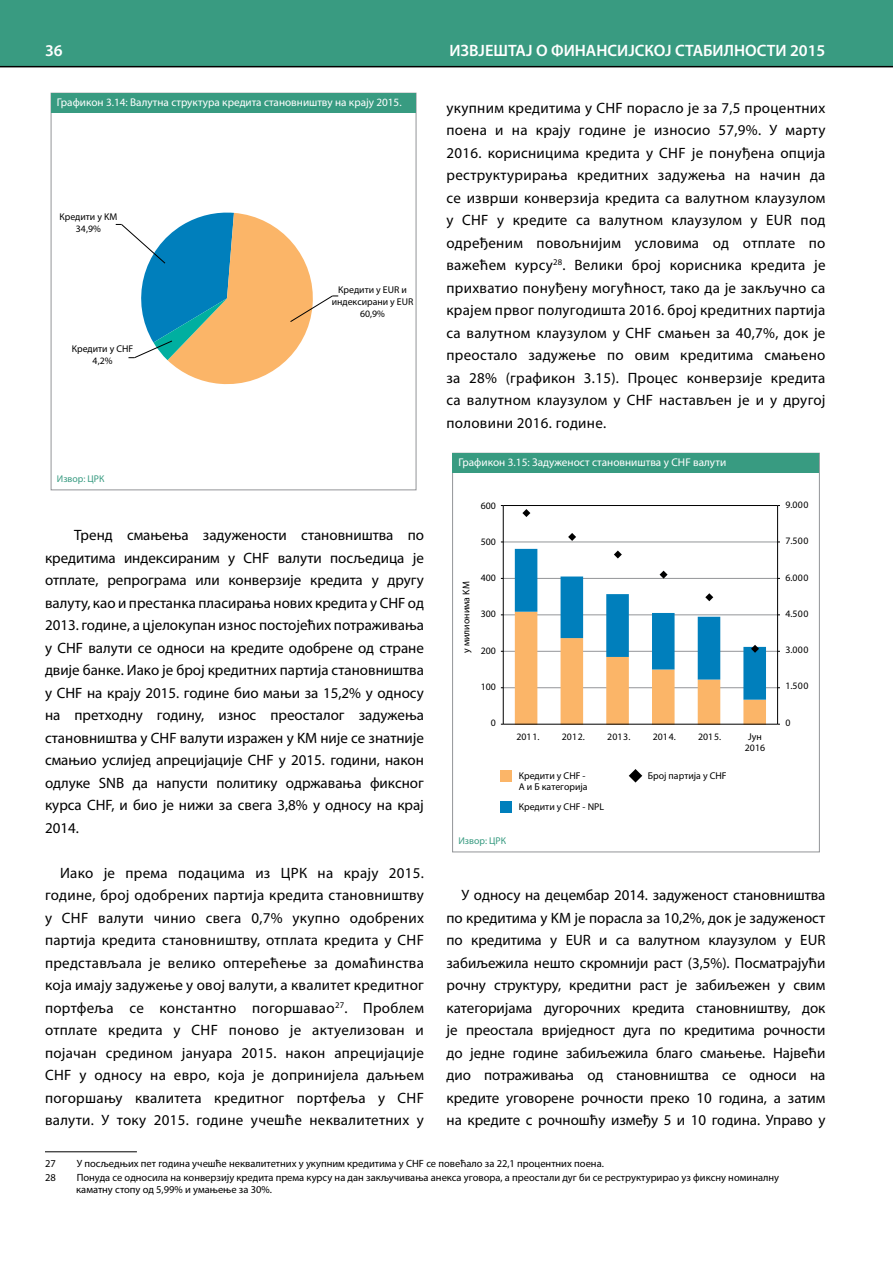
<style>
.page{position:relative;width:893px;height:1263px;background:#fff}
.page>*{position:absolute;margin:0;border:0;box-sizing:border-box;transform-origin:0 0}
.t1{font:600 16.5px "Myriad Pro";color:#fff}
.t2{font:15px/22.5px "Myriad Pro";color:#000;text-align:justify}
.t3{font:11.25px "Myriad Pro";color:#fff}
.t4{font:10.5px/11.2px "Myriad Pro";color:#000}
.t5{font:9.9px/11.9px "Myriad Pro";color:#000;text-align:center}
.t6{font:9.9px/11.9px "Myriad Pro";color:#010101}
.t7{font:9.9px "Myriad Pro";color:#389b81}
.t8{font:9.75px/11.7px "Myriad Pro";color:#010101;text-align:center}
.t9{font:9.75px "Myriad Pro";color:#389b81}
</style>
<div class="page">
<div style="left:0;top:0;width:893px;height:67px;background:#399b81"></div>
<div style="left:51px;top:93px;width:365px;height:20px;background:#389b81"></div>
<svg style="left:116px;top:212px;width:222px;height:173px"></svg>
<div style="left:500px;top:770px;width:12px;height:12px;background:#fbb568"></div>
<div style="left:500px;top:801px;width:12px;height:12px;background:#007fbc"></div>
<svg style="left:629px;top:769px;width:13px;height:13px"></svg>
<div style="left:453px;top:453px;width:366px;height:20px;background:#389b81"></div>
<hr style="left:503px;top:687px;width:275px;height:1px;background:#939598">
<hr style="left:503px;top:651px;width:275px;height:1px;background:#939598">
<hr style="left:503px;top:615px;width:275px;height:1px;background:#939598">
<hr style="left:503px;top:578px;width:275px;height:1px;background:#939598">
<hr style="left:503px;top:542px;width:275px;height:1px;background:#939598">
<hr style="left:503px;top:505px;width:275px;height:1px;background:#000">
<hr style="left:777px;top:505px;width:1px;height:219px;background:#000">
<hr style="left:503px;top:505px;width:1px;height:219px;background:#000">
<hr style="left:503px;top:724px;width:275px;height:1px;background:#000">
<svg style="left:522px;top:509px;width:8px;height:8px"></svg>
<svg style="left:568px;top:533px;width:8px;height:8px"></svg>
<svg style="left:515px;top:549px;width:251px;height:176px"></svg>
<hr style="left:45px;top:1151px;width:92px;height:1px;background:#000">
<p class="t1" style="left:45px;top:40px;width:19px">36</p>
<p class="t1" style="left:449px;top:40px;width:377px">ИЗВЈЕШТАЈ О ФИНАНСИЈСКОЈ СТАБИЛНОСТИ 2015</p>
<p class="t3" style="left:57px;top:95px;width:346px">Графикон 3.14: Валутна структура кредита становништву на крају 2015.</p>
<p class="t8" style="left:59px;top:211px;width:59px">Кредити у KM<br>34,9%</p>
<p class="t8" style="left:72px;top:343px;width:63px">Кредити у CHF<br>4,2%</p>
<p class="t9" style="left:57px;top:473px;width:49px">Извор: ЦРК</p>
<p class="t8" style="left:332px;top:284px;width:83px">Кредити у EUR и индексирани у EUR<br>60,9%</p>
<p class="t2" style="left:45px;top:523px;width:380px;text-indent:29px">Тренд смањења задужености становништва по кредитима индексираним у CHF валути посљедица је отплате, репрограма или конверзије кредита у другу валуту, као и престанка пласирања нових кредита у CHF од 2013. године, а цјелокупан износ постојећих потраживања у CHF валути се односи на кредите одобрене од стране двије банке. Иако је број кредитних партија становништва у CHF на крају 2015. године био мањи за 15,2% у односу на претходну годину, износ преосталог задужења становништва у CHF валути изражен у KM није се знатније смањио услијед апрецијације CHF у 2015. години, након одлуке SNB да напусти политику одржавања фиксног курса CHF, и био је нижи за свега 3,8% у односу на крај 2014.</p>
<p class="t2" style="left:45px;top:861px;width:381px;text-indent:15px">Иако је према подацима из ЦРК на крају 2015. године, број одобрених партија кредита становништву у CHF валути чинио свега 0,7% укупно одобрених партија кредита становништву, отплата кредита у CHF представљала је велико оптерећење за домаћинства која имају задужење у овој валути, а квалитет кредитног портфеља се константно погоршавао<sup>27</sup>. Проблем отплате кредита у CHF поново је актуелизован и појачан средином јануара 2015. након апрецијације CHF у односу на евро, која је допринијела даљњем погоршању квалитета кредитног портфеља у CHF валути. У току 2015. године учешће неквалитетних у</p>
<p class="t2" style="left:446px;top:96px;width:381px">укупним кредитима у CHF порасло је за 7,5 процентних поена и на крају године је износио 57,9%. У марту 2016. корисницима кредита у CHF је понуђена опција реструктурирања кредитних задужења на начин да се изврши конверзија кредита са валутном клаузулом у CHF у кредите са валутном клаузулом у EUR под одређеним повољнијим условима од отплате по важећем курсу<sup>28</sup>. Велики број корисника кредита је прихватио понуђену могућност, тако да је закључно са крајем првог полугодишта 2016. број кредитних партија са валутном клаузулом у CHF смањен за 40,7%, док је преостало задужење по овим кредитима смањено за 28% (графикон 3.15). Процес конверзије кредита са валутном клаузулом у CHF настављен је и у другој половини 2016. године.</p>
<p class="t3" style="left:458px;top:455px;width:269px">Графикон 3.15: Задуженост становништва у CHF валути</p>
<p class="t5" style="left:481px;top:499px;width:17px">600</p>
<p class="t5" style="left:481px;top:535px;width:17px">500</p>
<p class="t5" style="left:460px;top:653px;width:73px;rotate:-90deg">у милионима KM</p>
<p class="t5" style="left:481px;top:572px;width:17px">400</p>
<p class="t5" style="left:481px;top:608px;width:17px">300</p>
<p class="t5" style="left:481px;top:644px;width:17px">200</p>
<p class="t5" style="left:481px;top:681px;width:17px">100</p>
<p class="t5" style="left:491px;top:717px;width:7px">0</p>
<p class="t7" style="left:458px;top:835px;width:49px">Извор: ЦРК</p>
<p class="t5" style="left:516px;top:730px;width:25px">2011.</p>
<p class="t5" style="left:562px;top:730px;width:25px">2012.</p>
<p class="t5" style="left:607px;top:730px;width:25px">2013.</p>
<p class="t5" style="left:653px;top:730px;width:25px">2014.</p>
<p class="t5" style="left:698px;top:730px;width:25px">2015.</p>
<p class="t5" style="left:745px;top:730px;width:22px">Јун<br>2016</p>
<p class="t6" style="left:519px;top:769px;width:70px">Кредити у CHF -<br>A и Б категорија</p>
<p class="t6" style="left:519px;top:800px;width:87px">Кредити у CHF - NPL</p>
<p class="t6" style="left:648px;top:769px;width:80px">Број партија у CHF</p>
<p class="t5" style="left:785px;top:499px;width:25px">9.000</p>
<p class="t5" style="left:785px;top:535px;width:25px">7.500</p>
<p class="t5" style="left:785px;top:571px;width:25px">6.000</p>
<p class="t5" style="left:785px;top:607px;width:25px">4.500</p>
<p class="t5" style="left:785px;top:644px;width:25px">3.000</p>
<p class="t5" style="left:785px;top:680px;width:25px">1.500</p>
<p class="t5" style="left:785px;top:716px;width:7px">0</p>
<p class="t2" style="left:446px;top:883px;width:380px;text-indent:15px">У односу на децембар 2014. задуженост становништва по кредитима у KM је порасла за 10,2%, док је задуженост по кредитима у EUR и са валутном клаузулом у EUR забиљежила нешто скромнији раст (3,5%). Посматрајући рочну структуру, кредитни раст је забиљежен у свим категоријама дугорочних кредита становништву, док је преостала вриједност дуга по кредитима рочности до једне године забиљежила благо смањење. Највећи дио потраживања од становништва се односи на кредите уговорене рочности преко 10 година, а затим на кредите с рочношћу између 5 и 10 година. Управо у</p>
<p class="t4" style="left:45px;top:1158px;width:12px">27</p>
<p class="t4" style="left:77px;top:1158px;width:529px">У посљедњих пет година учешће неквалитетних у укупним кредитима у CHF се повећало за 22,1 процентних поена.</p>
<p class="t4" style="left:45px;top:1172px;width:12px">28</p>
<p class="t4" style="left:76px;top:1172px;width:704px">Понуда се односила на конверзију кредита према курсу на дан закључивања анекса уговора, а преостали дуг би се реструктурирао уз фиксну номиналну каматну стопу од 5,99% и умањење за 30%.</p>
</div>
